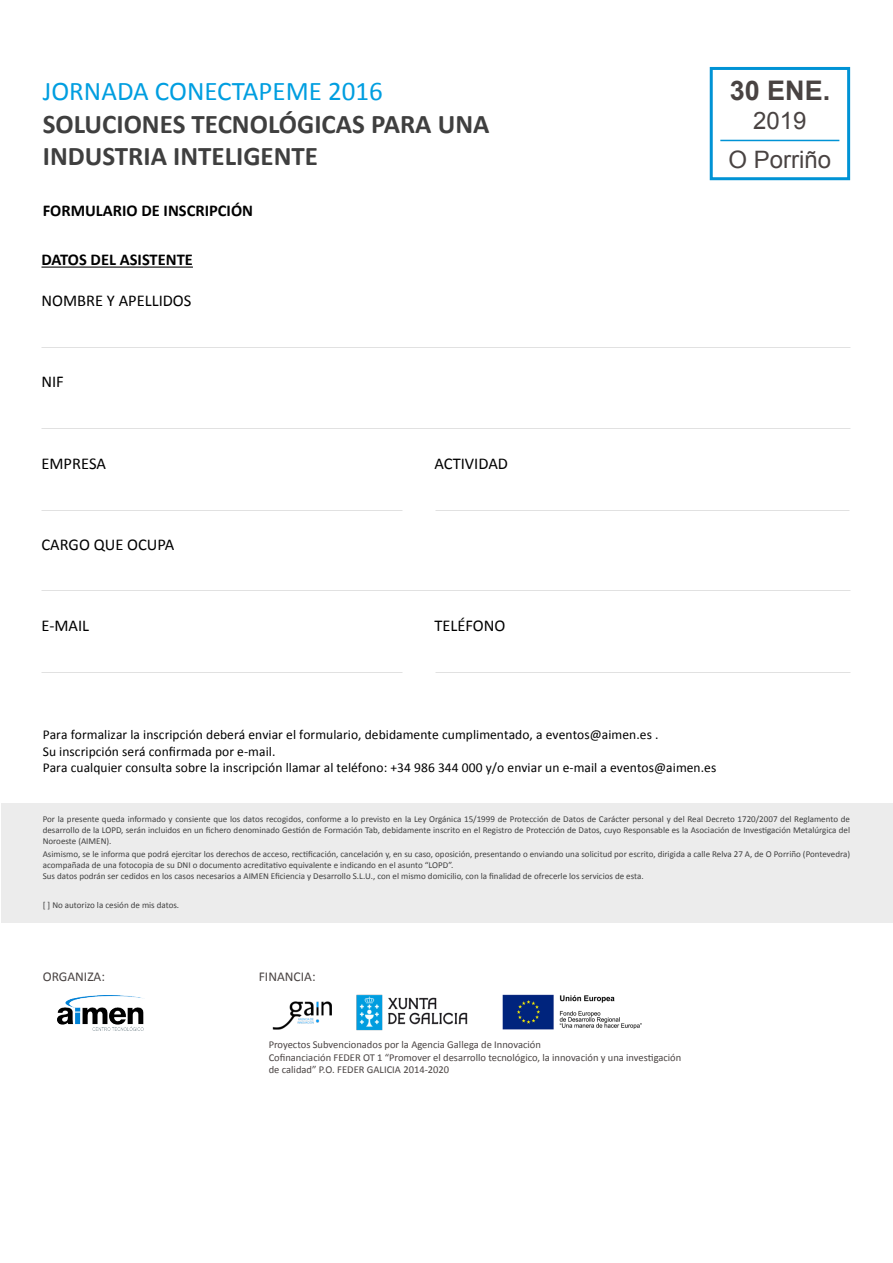
<style>
.page{position:relative;width:893px;height:1263px;background:#fff}
.page>*{position:absolute;margin:0;border:0;box-sizing:border-box;transform-origin:0 0}
.t1{font:700 27px/32.4px "Calibri";color:#3f3f3f}
.t2{font:27px "Calibri";color:#009ee0}
.t3{font:700 27px "Arial";color:#494342}
.t4{font:24px/39.6px "Arial";color:#494342;text-align:center}
.t5{font:16.5px "Calibri";color:#000}
.t6{font:700 16.5px "Calibri";color:#000}
.t7{font:13.5px/16.2px "Calibri";letter-spacing:.005em;color:#000}
.t8{font:13.5px "Calibri";color:#494342}
.t9{font:10.5px/12.6px "Calibri";color:#494342}
.t10{font:9px/10.8px "Calibri";color:#404040;text-align:justify}
</style>
<div class="page">
<div style="left:1px;top:803px;width:892px;height:119px;background:#ececec"></div>
<hr style="left:41px;top:267px;width:152px;height:1px;background:#000">
<img style="left:272px;top:994px;width:196px;height:37px">
<img style="left:502px;top:995px;width:140px;height:35px">
<img style="left:57px;top:995px;width:87px;height:35px">
<div style="left:710px;top:67px;width:140px;height:113px;border:3px solid #0093d5"></div>
<hr style="left:720px;top:140px;width:119px;height:1px;background:#0093d5">
<h1 class="t2" style="left:43px;top:74px;width:341px">JORNADA CONECTAPEME 2016</h1>
<h1 class="t1" style="left:43px;top:107px;width:448px">SOLUCIONES TECNOLÓGICAS PARA UNA<br>INDUSTRIA INTELIGENTE</h1>
<h3 class="t6" style="left:43px;top:200px;width:212px">FORMULARIO DE INSCRIPCIÓN</h3>
<h3 class="t6" style="left:41px;top:249px;width:153px">DATOS DEL ASISTENTE</h3>
<h3 class="t5" style="left:41px;top:290px;width:151px">NOMBRE Y APELLIDOS</h3>
<h3 class="t5" style="left:41px;top:371px;width:24px">NIF</h3>
<h3 class="t5" style="left:41px;top:453px;width:66px">EMPRESA</h3>
<h3 class="t5" style="left:434px;top:453px;width:75px">ACTIVIDAD</h3>
<h3 class="t5" style="left:41px;top:534px;width:134px">CARGO QUE OCUPA</h3>
<h3 class="t5" style="left:41px;top:615px;width:49px">E-MAIL</h3>
<h3 class="t5" style="left:434px;top:615px;width:73px">TELÉFONO</h3>
<h1 class="t3" style="left:730px;top:72px;width:102px">30 ENE.</h1>
<h2 class="t4" style="left:729px;top:101px;width:104px">2019<br>O Porriño</h2>
<p class="t7" style="left:43px;top:727px;width:675px">Para formalizar la inscripción deberá enviar el formulario, debidamente cumplimentado, a eventos@aimen.es .<br>Su inscripción será confirmada por e-mail.<br>Para cualquier consulta sobre la inscripción llamar al teléfono: +34 986 344 000 y/o enviar un e-mail a eventos@aimen.es</p>
<p class="t10" style="left:43px;top:814px;width:809px">Por la presente queda informado y consiente que los datos recogidos, conforme a lo previsto en la Ley Orgánica 15/1999 de Protección de Datos de Carácter personal y del Real Decreto 1720/2007 del Reglamento de desarrollo de la LOPD, serán incluidos en un fichero denominado Gestión de Formación Tab, debidamente inscrito en el Registro de Protección de Datos, cuyo Responsable es la Asociación de Investigación Metalúrgica del Noroeste (AIMEN).</p>
<p class="t10" style="left:43px;top:849px;width:809px;text-align:left">Asimismo, se le informa que podrá ejercitar los derechos de acceso, rectificación, cancelación y, en su caso, oposición, presentando o enviando una solicitud por escrito, dirigida a calle Relva 27 A, de O Porriño (Pontevedra) acompañada de una fotocopia de su DNI o documento acreditativo equivalente e indicando en el asunto “LOPD”.<br>Sus datos podrán ser cedidos en los casos necesarios a AIMEN Eficiencia y Desarrollo S.L.U., con el mismo domicilio, con la finalidad de ofrecerle los servicios de esta.</p>
<p class="t10" style="left:43px;top:900px;width:138px">[ ] No autorizo la cesión de mis datos.</p>
<h3 class="t8" style="left:43px;top:968px;width:64px">ORGANIZA:</h3>
<h3 class="t8" style="left:259px;top:968px;width:58px">FINANCIA:</h3>
<p class="t9" style="left:269px;top:1038px;width:414px">Proyectos Subvencionados por la Agencia Gallega de Innovación<br>Cofinanciación FEDER OT 1 “Promover el desarrollo tecnológico, la innovación y una investigación de calidad” P.O. FEDER GALICIA 2014-2020</p>
</div>
